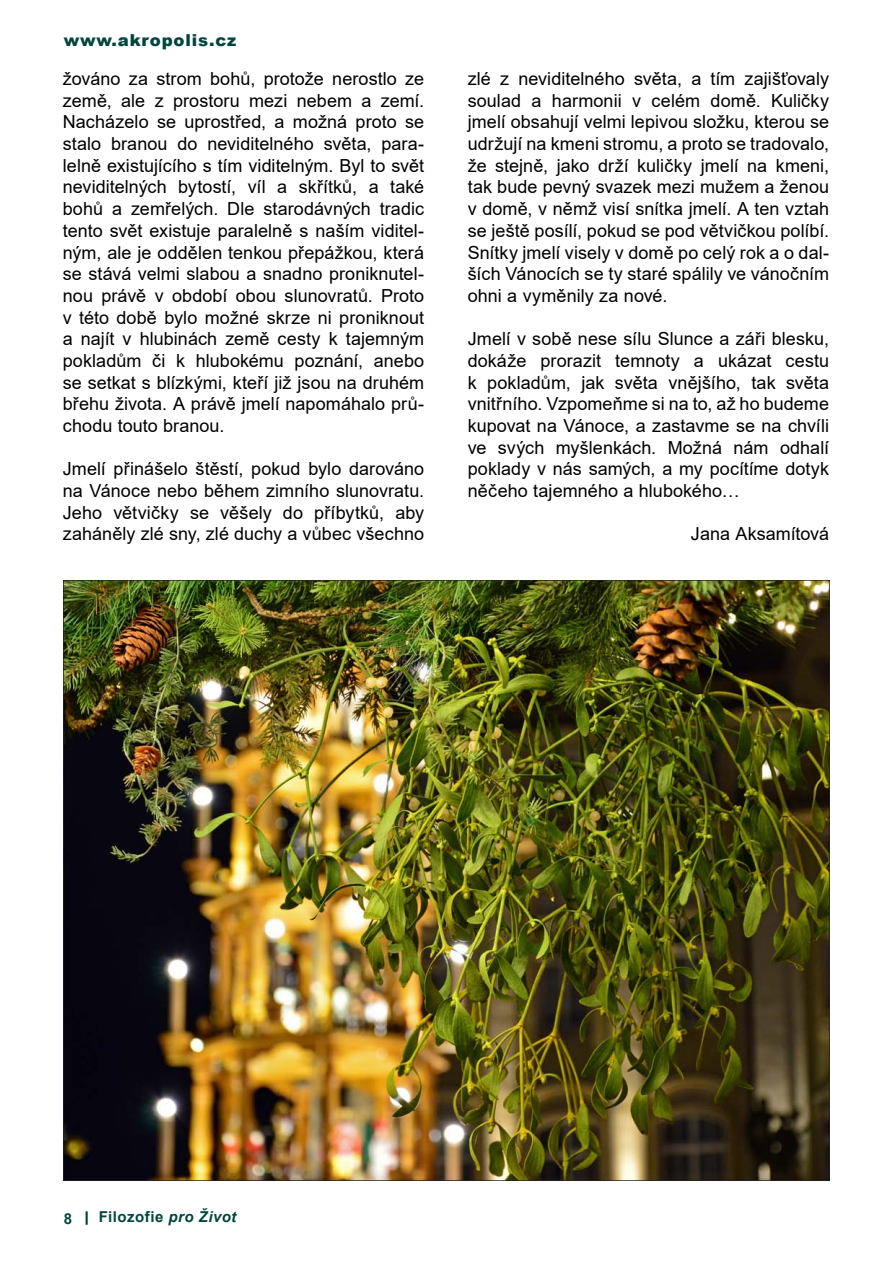
<style>
.page{position:relative;width:893px;height:1263px;background:#fff}
.page>*{position:absolute;margin:0;border:0;box-sizing:border-box;transform-origin:0 0}
.odstavec_černá_odsaz{font:18px/21.8px "Arial";letter-spacing:.005em;color:#000;text-align:justify}
.podpis_za_článkem{font:18px "Arial";color:#000}
.t1{font:900 16.5px "Arial";letter-spacing:.05em;color:#00463d}
.t2{font:700 15px "Arial";letter-spacing:.03em;color:#00463d}
.s1{font-style:italic}
</style>
<div class="page">
<svg style="left:86px;top:1211px;width:2px;height:14px"></svg>
<img style="left:64px;top:580px;width:765px;height:600px">
<p class="t1" style="left:64px;top:28px;width:174px">www.akropolis.cz</p>
<p class="odstavec_černá_odsaz" style="left:63px;top:68px;width:363px">žováno za strom bohů, protože nerostlo ze země, ale z prostoru mezi nebem a zemí.<br>Nacházelo se uprostřed, a možná proto se stalo branou do neviditelného světa, para&shy;lelně existujícího s tím viditelným. Byl to svět neviditelných bytostí, víl a skřítků, a také bohů a zemřelých. Dle starodávných tradic tento svět existuje paralelně s naším viditel&shy;ným, ale je oddělen tenkou přepážkou, která se stává velmi slabou a snadno proniknutel&shy;nou právě v období obou slunovratů. Proto v této době bylo možné skrze ni proniknout a najít v hlubinách země cesty k tajemným pokladům či k hlubokému poznání, anebo se setkat s blízkými, kteří již jsou na druhém břehu života. A právě jmelí napomáhalo prů&shy;chodu touto branou.</p>
<p class="odstavec_černá_odsaz" style="left:63px;top:458px;width:363px">Jmelí přinášelo štěstí, pokud bylo darováno na Vánoce nebo během zimního slunovratu.<br>Jeho větvičky se věšely do příbytků, aby zaháněly zlé sny, zlé duchy a vůbec všechno</p>
<p class="odstavec_černá_odsaz" style="left:468px;top:68px;width:363px">zlé z neviditelného světa, a tím zajišťovaly soulad a harmonii v celém domě. Kuličky jmelí obsahují velmi lepivou složku, kterou se udržují na kmeni stromu, a proto se tradovalo, že stejně, jako drží kuličky jmelí na kmeni, tak bude pevný svazek mezi mužem a ženou v domě, v němž visí snítka jmelí. A ten vztah se ještě posílí, pokud se pod větvičkou políbí.<br>Snítky jmelí visely v domě po celý rok a o dal&shy;ších Vánocích se ty staré spálily ve vánočním ohni a vyměnily za nové.</p>
<p class="odstavec_černá_odsaz" style="left:468px;top:328px;width:363px">Jmelí v sobě nese sílu Slunce a záři blesku, dokáže prorazit temnoty a ukázat cestu k pokladům, jak světa vnějšího, tak světa vnitřního. Vzpomeňme si na to, až ho budeme kupovat na Vánoce, a zastavme se na chvíli ve svých myšlenkách. Možná nám odhalí poklady v nás samých, a my pocítíme dotyk něčeho tajemného a hlubokého…</p>
<p class="podpis_za_článkem" style="left:691px;top:522px;width:140px">Jana Aksamítová</p>
<p class="t2" style="left:64px;top:1208px;width:10px">8</p>
<p class="t2" style="left:99px;top:1206px;width:139px">Filozofie <span class="s1">pro Život</span></p>
</div>
